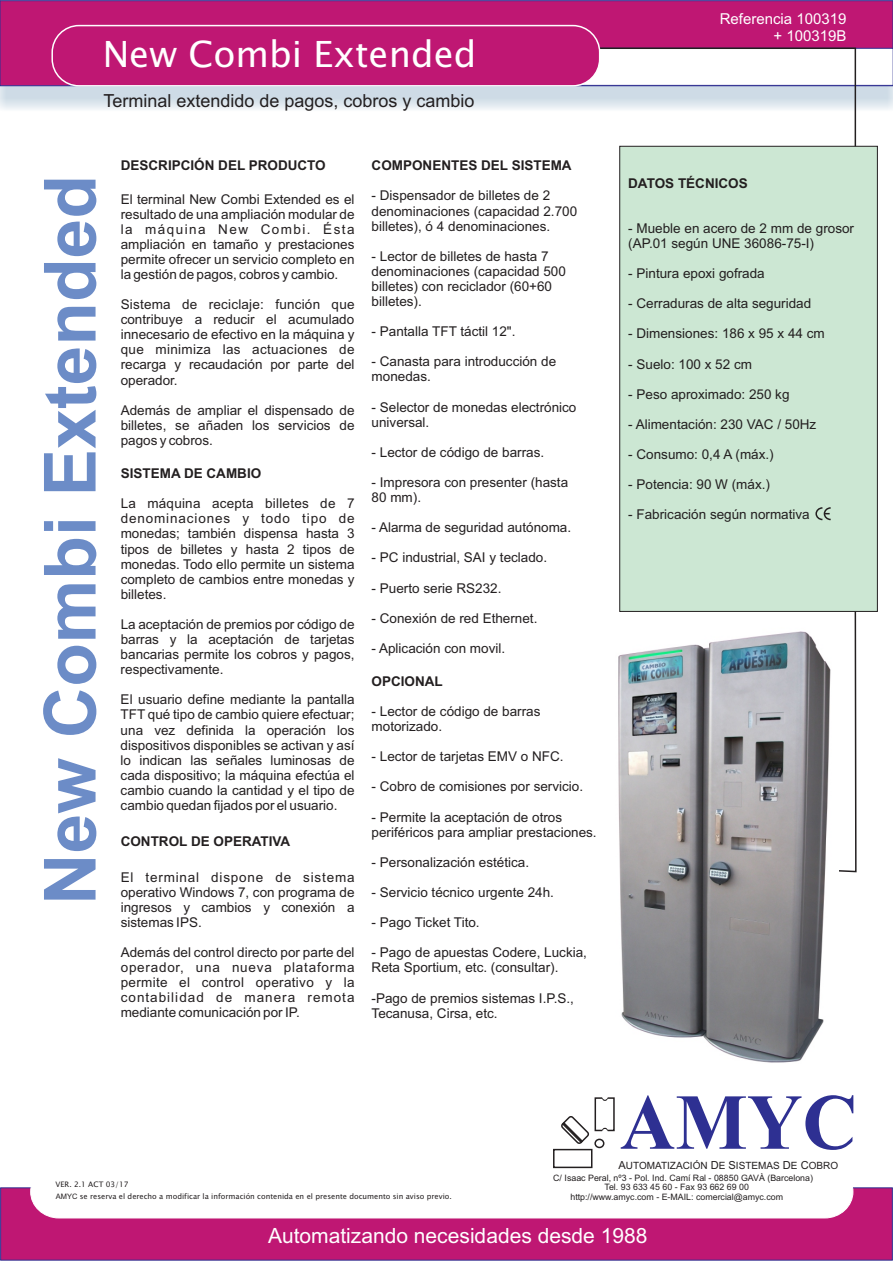
<style>
.page{position:relative;width:893px;height:1263px;background:#fff}
.page>*{position:absolute;margin:0;border:0;box-sizing:border-box;transform-origin:0 0}
.t1{font:700 79.05px "Times New Roman";color:#2e3092}
.t2{font:700 72px "Arial";color:#6c8cc7}
.t3{font:36px "Lucida Sans Unicode";color:#fff}
.t4{font:21px "Arial";color:#fff}
.t5{font:18px "Arial";color:#231f20}
.t6{font:15px/16.8px "Arial";color:#fff;text-align:right}
.t7{font:13.5px/15.1px "Arial";color:#231f20}
.t8{font:700 13.5px "Arial";color:#231f20}
.t9{font:10.05px "Arial";color:#231f20}
.t10{font:8.85px "Arial";color:#231f20}
.t11{font:7.5px/11.6px "Lucida Sans Unicode";color:#231f20}
.s1{font-size:11.1px}
.s2{font-family:"Arial"}
</style>
<div class="page">
<div style="left:0;top:14px;width:893px;height:98px;background:#9bb7cc;opacity:.49"></div>
<svg style="left:0;top:0;width:893px;height:86px;background:#ba1974"></svg>
<svg style="left:857px;top:48px;width:36px;height:38px"></svg>
<svg style="left:294px;top:47px;width:563px;height:826px"></svg>
<div style="left:0;top:1187px;width:893px;height:73px;background:#bf1773"></div>
<svg style="left:30px;top:1165px;width:823px;height:53px"></svg>
<div style="left:553px;top:1149px;width:39px;height:19px;border:2px solid #231f20"></div>
<svg style="left:561px;top:1116px;width:28px;height:28px"></svg>
<div style="left:594px;top:1138px;width:10px;height:10px;border:2px solid #231f20;border-radius:50%"></div>
<div style="left:595px;top:1097px;width:20px;height:34px;border:2px solid #231f20"></div>
<svg style="left:601px;top:1097px;width:8px;height:4px"></svg>
<svg style="left:601px;top:1127px;width:8px;height:5px"></svg>
<div style="left:51px;top:25px;width:549px;height:62px;background:#bf1773;border:1px solid #fff;border-radius:27px"></div>
<div style="left:619px;top:146px;width:259px;height:466px;background:#cce7d3"></div>
<svg style="left:815px;top:506px;width:17px;height:15px"></svg>
<img style="left:598px;top:627px;width:241px;height:436px">
<h3 class="t3" style="left:103px;top:38px;width:375px">New Combi Extended</h3>
<h3 class="t5" style="left:103px;top:94px;width:373px">Terminal extendido de pagos, cobros y cambio</h3>
<h2 class="t2" style="left:43px;top:905px;width:731px;rotate:-90deg">New Combi Extended</h2>
<p class="t8" style="left:121px;top:160px;width:207px">DESCRIPCIÓN DEL PRODUCTO</p>
<p class="t7" style="left:121px;top:192px;width:235px;text-align:justify">El terminal New Combi Extended es el resultado de una ampliación modular de la máquina New Combi. Ésta ampliación en tamaño y prestaciones permite ofrecer un servicio completo en la gestión de pagos, cobros y cambio.</p>
<p class="t7" style="left:121px;top:298px;width:235px;text-align:justify">Sistema de reciclaje: función que contribuye a reducir el acumulado innecesario de efectivo en la máquina y que minimiza las actuaciones de recarga y recaudación por parte del operador.</p>
<p class="t7" style="left:121px;top:404px;width:235px;text-align:justify">Además de ampliar el dispensado de billetes, se añaden los servicios de pagos y cobros.</p>
<p class="t8" style="left:121px;top:468px;width:142px">SISTEMA DE CAMBIO</p>
<p class="t7" style="left:121px;top:497px;width:235px;text-align:justify">La máquina acepta billetes de 7 denominaciones y todo tipo de monedas; también dispensa hasta 3 tipos de billetes y hasta 2 tipos de monedas. Todo ello permite un sistema completo de cambios entre monedas y billetes.</p>
<p class="t7" style="left:121px;top:618px;width:235px;text-align:justify">La aceptación de premios por código de barras y la aceptación de tarjetas bancarias permite los cobros y pagos, respectivamente.</p>
<p class="t7" style="left:121px;top:693px;width:235px;text-align:justify">El usuario define mediante la pantalla TFT qué tipo de cambio quiere efectuar; una vez definida la operación los dispositivos disponibles se activan y así lo indican las señales luminosas de cada dispositivo; la máquina efectúa el cambio cuando la cantidad y el tipo de cambio quedan fijados por el usuario.</p>
<p class="t8" style="left:121px;top:836px;width:171px">CONTROL DE OPERATIVA</p>
<p class="t7" style="left:121px;top:870px;width:235px;text-align:justify">El terminal dispone de sistema operativo Windows 7, con programa de ingresos y cambios y conexión a sistemas IPS.</p>
<p class="t7" style="left:121px;top:946px;width:235px;text-align:justify">Además del control directo por parte del operador, una nueva plataforma permite el control operativo y la contabilidad de manera remota mediante comunicación por IP.</p>
<p class="t8" style="left:372px;top:160px;width:202px">COMPONENTES DEL SISTEMA</p>
<p class="t7" style="left:372px;top:189px;width:207px">- Dispensador de billetes de 2 denominaciones (capacidad 2.700 billetes), ó 4 denominaciones.</p>
<p class="t7" style="left:372px;top:250px;width:196px">- Lector de billetes de hasta 7 denominaciones (capacidad 500 billetes) con reciclador (60+60 billetes).</p>
<p class="t7" style="left:372px;top:325px;width:145px">- Pantalla TFT táctil 12".</p>
<p class="t7" style="left:372px;top:355px;width:186px">- Canasta para introducción de monedas.</p>
<p class="t7" style="left:372px;top:400px;width:206px">- Selector de monedas electrónico universal.</p>
<p class="t7" style="left:372px;top:446px;width:174px">- Lector de código de barras.</p>
<p class="t7" style="left:372px;top:476px;width:198px">- Impresora con presenter (hasta<br>80 mm).</p>
<p class="t7" style="left:372px;top:521px;width:201px">- Alarma de seguridad autónoma.</p>
<p class="t7" style="left:372px;top:551px;width:177px">- PC industrial, SAI y teclado.</p>
<p class="t7" style="left:372px;top:581px;width:131px">- Puerto serie RS232.</p>
<p class="t7" style="left:372px;top:612px;width:167px">- Conexión de red Ethernet.</p>
<p class="t7" style="left:372px;top:642px;width:135px">- Aplicación con movil.</p>
<p class="t8" style="left:372px;top:676px;width:73px">OPCIONAL</p>
<p class="t7" style="left:372px;top:705px;width:170px">- Lector de código de barras motorizado.</p>
<p class="t7" style="left:372px;top:750px;width:194px">- Lector de tarjetas EMV o NFC.</p>
<p class="t7" style="left:372px;top:780px;width:213px">- Cobro de comisiones por servicio.</p>
<p class="t7" style="left:372px;top:810px;width:227px">- Permite la aceptación de otros periféricos para ampliar prestaciones.</p>
<p class="t7" style="left:372px;top:856px;width:159px">- Personalización estética.</p>
<p class="t7" style="left:372px;top:886px;width:184px">- Servicio técnico urgente 24h.</p>
<p class="t7" style="left:372px;top:916px;width:110px">- Pago Ticket Tito.</p>
<p class="t7" style="left:372px;top:946px;width:217px">- Pago de apuestas Codere, Luckia,<br>Reta Sportium, etc. (consultar).</p>
<p class="t7" style="left:372px;top:991px;width:204px">-Pago de premios sistemas I.P.S.,<br>Tecanusa, Cirsa, etc.</p>
<p class="t6" style="left:720px;top:12px;width:128px">Referencia 100319 + 100319B</p>
<p class="t8" style="left:628px;top:178px;width:121px">DATOS TÉCNICOS</p>
<p class="t7" style="left:628px;top:222px;width:227px">- Mueble en acero de 2 mm de grosor (AP.01 según UNE 36086-75-I)</p>
<p class="t7" style="left:628px;top:267px;width:138px">- Pintura epoxi gofrada</p>
<p class="t7" style="left:628px;top:297px;width:185px">- Cerraduras de alta seguridad</p>
<p class="t7" style="left:628px;top:327px;width:198px">- Dimensiones: 186 x 95 x 44 cm</p>
<p class="t7" style="left:628px;top:358px;width:125px">- Suelo: 100 x 52 cm</p>
<p class="t7" style="left:628px;top:388px;width:163px">- Peso aproximado: 250 kg</p>
<p class="t7" style="left:628px;top:418px;width:190px">- Alimentación: 230 VAC / 50Hz</p>
<p class="t7" style="left:628px;top:448px;width:147px">- Consumo: 0,4 A (máx.)</p>
<p class="t7" style="left:628px;top:478px;width:143px">- Potencia: 90 W (máx.)</p>
<p class="t7" style="left:628px;top:508px;width:183px">- Fabricación según normativa</p>
<h1 class="t1" style="left:620px;top:1095px;width:239px">AMYC</h1>
<p class="t9" style="left:618px;top:1161px;width:221px"><span class="s1">A</span>UTOMATIZACIÓN <span class="s1">D</span>E <span class="s1">S</span>ISTEMAS <span class="s1">D</span>E <span class="s1">C</span>OBRO</p>
<p class="t11" style="left:56px;top:1179px;width:398px">VER. 2.1 ACT 03/17<br><span class="s2">AMYC</span> se reserva el derecho a modificar la información contenida en el presente documento sin aviso previo.</p>
<p class="t10" style="left:553px;top:1174px;width:261px">C/ Isaac Peral, nº3 - Pol. Ind. Camí Ral - 08850 GAVÀ (Barcelona)</p>
<p class="t10" style="left:605px;top:1184px;width:146px">Tel. 93 633 45 60 - Fax 93 662 69 00</p>
<p class="t10" style="left:570px;top:1194px;width:214px">http://www.amyc.com - E-MAIL: comercial@amyc.com</p>
<h3 class="t4" style="left:268px;top:1227px;width:381px">Automatizando necesidades desde 1988</h3>
</div>
